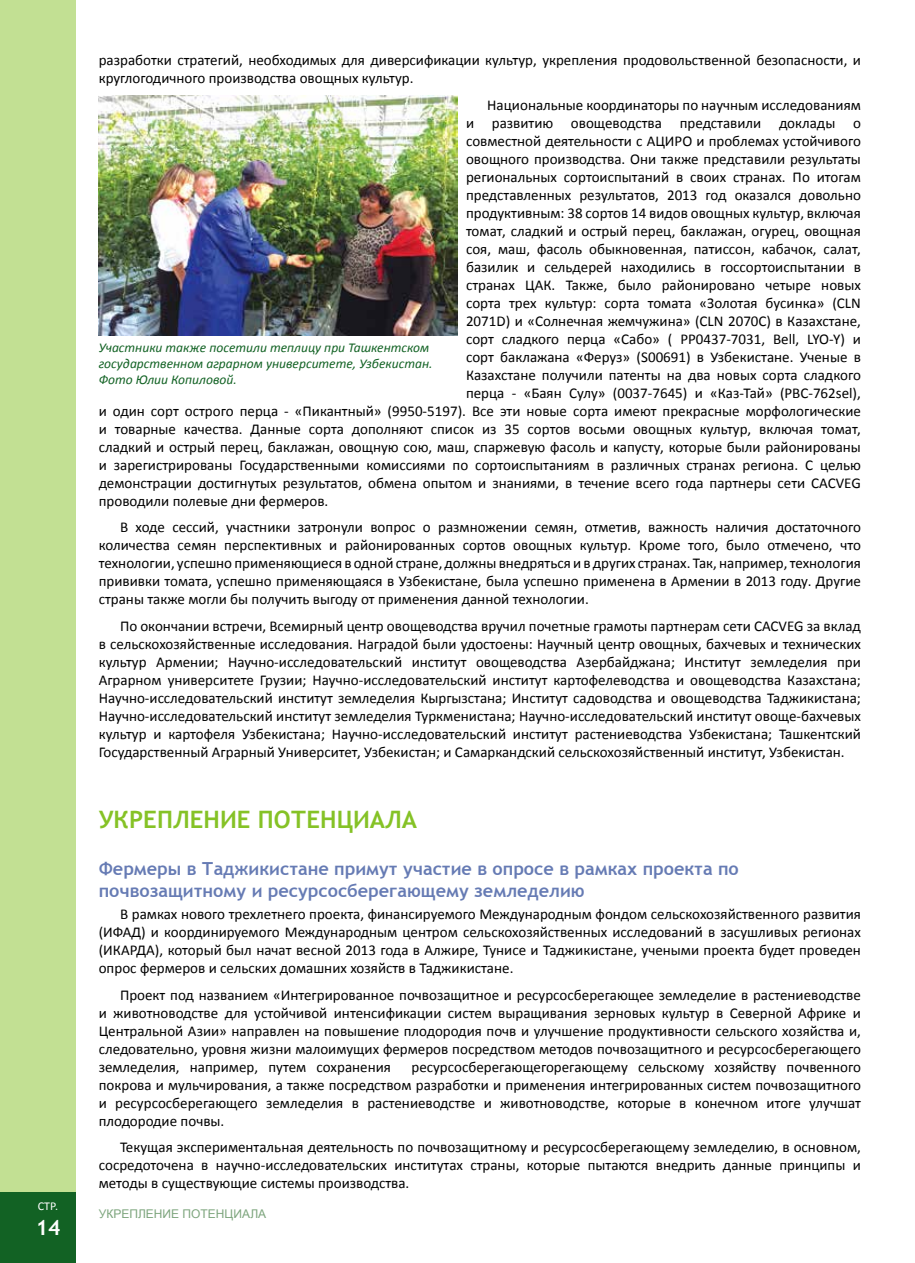
<style>
.page{position:relative;width:915px;height:1263px;background:#fff}
.page>*{position:absolute;margin:0;border:0;box-sizing:border-box;transform-origin:0 0}
.t1{font:700 24px "Trebuchet MS";color:#85c226}
.t2{font:700 21px "Trebuchet MS";color:#fff}
.t3{font:700 18px/21.6px "Trebuchet MS";color:#667bb4}
.t4{font:15px/18px "Calibri";color:#000;text-align:justify}
.t5{font:italic 13.5px/16.2px "Calibri";color:#126224}
.t6{font:12px "Arial";color:#7da57d}
.t7{font:12px "Calibri";color:#fff}
</style>
<div class="page">
<div style="left:0;top:0;width:75px;height:1263px;background:#c2e093"></div>
<div style="left:0;top:1193px;width:75px;height:70px;background:#126224"></div>
<img style="left:99px;top:96px;width:358px;height:240px">
<p class="t7" style="left:38px;top:1198px;width:22px">СТР.</p>
<h2 class="t2" style="left:36px;top:1214px;width:26px">14</h2>
<p class="t4" style="left:99px;top:51px;width:763px">разработки стратегий, необходимых для диверсификации культур, укрепления продовольственной безопасности, и круглогодичного производства овощных культур.</p>
<p class="t4" style="left:487px;top:96px;width:375px">Национальные координаторы по научным исследованиям</p>
<p class="t4" style="left:466px;top:114px;width:396px">и развитию овощеводства представили доклады о</p>
<p class="t4" style="left:466px;top:132px;width:396px">совместной деятельности с АЦИРО и проблемах устойчивого</p>
<p class="t4" style="left:466px;top:150px;width:396px">овощного производства. Они также представили результаты</p>
<p class="t4" style="left:466px;top:168px;width:396px">региональных сортоиспытаний в своих странах. По итогам</p>
<p class="t4" style="left:466px;top:186px;width:396px">представленных результатов, 2013 год оказался довольно</p>
<p class="t4" style="left:466px;top:204px;width:396px">продуктивным: 38 сортов 14 видов овощных культур, включая</p>
<p class="t4" style="left:466px;top:222px;width:396px">томат, сладкий и острый перец, баклажан, огурец, овощная</p>
<p class="t4" style="left:466px;top:240px;width:396px">соя, маш, фасоль обыкновенная, патиссон, кабачок, салат,</p>
<p class="t4" style="left:466px;top:258px;width:396px">базилик и сельдерей находились в госсортоиспытании в</p>
<p class="t4" style="left:466px;top:276px;width:396px">странах ЦАК. Также, было районировано четыре новых</p>
<p class="t4" style="left:466px;top:294px;width:396px">сорта трех культур: сорта томата «Золотая бусинка» (CLN</p>
<p class="t4" style="left:466px;top:312px;width:396px">2071D) и «Солнечная жемчужина» (CLN 2070C) в Казахстане,</p>
<p class="t4" style="left:466px;top:330px;width:396px">сорт сладкого перца «Сабо» ( PP0437-7031, Bell, LYO-Y) и</p>
<p class="t4" style="left:466px;top:348px;width:396px">сорт баклажана «Феруз» (S00691) в Узбекистане. Ученые в</p>
<p class="t4" style="left:466px;top:366px;width:396px">Казахстане получили патенты на два новых сорта сладкого</p>
<p class="t4" style="left:466px;top:384px;width:396px">перца - «Баян Сулу» (0037-7645) и «Каз-Тай» (РВС-762sel),</p>
<p class="t4" style="left:99px;top:402px;width:763px">и один сорт острого перца - «Пикантный» (9950-5197). Все эти новые сорта имеют прекрасные морфологические</p>
<p class="t4" style="left:99px;top:420px;width:763px">и товарные качества. Данные сорта дополняют список из 35 сортов восьми овощных культур, включая томат,</p>
<p class="t4" style="left:99px;top:438px;width:763px">сладкий и острый перец, баклажан, овощную сою, маш, спаржевую фасоль и капусту, которые были районированы</p>
<p class="t4" style="left:99px;top:456px;width:763px">и зарегистрированы Государственными комиссиями по сортоиспытаниям в различных странах региона. С целью</p>
<p class="t4" style="left:99px;top:474px;width:763px">демонстрации достигнутых результатов, обмена опытом и знаниями, в течение всего года партнеры сети CACVEG</p>
<p class="t4" style="left:99px;top:492px;width:231px">проводили полевые дни фермеров.</p>
<p class="t4" style="left:99px;top:518px;width:763px;text-indent:21px">В ходе сессий, участники затронули вопрос о размножении семян, отметив, важность наличия достаточного количества семян перспективных и районированных сортов овощных культур. Кроме того, было отмечено, что технологии, успешно применяющиеся в одной стране, должны внедряться и в других странах. Так, например, технология прививки томата, успешно применяющаяся в Узбекистане, была успешно применена в Армении в 2013 году. Другие страны также могли бы получить выгоду от применения данной технологии.</p>
<p class="t4" style="left:99px;top:617px;width:763px;text-indent:21px">По окончании встречи, Всемирный центр овощеводства вручил почетные грамоты партнерам сети CACVEG за вклад в сельскохозяйственные исследования. Наградой были удостоены: Научный центр овощных, бахчевых и технических культур Армении; Научно-исследовательский институт овощеводства Азербайджана; Институт земледелия при Аграрном университете Грузии; Научно-исследовательский институт картофелеводства и овощеводства Казахстана; Научно-исследовательский институт земледелия Кыргызстана; Институт садоводства и овощеводства Таджикистана; Научно-исследовательский институт земледелия Туркменистана; Научно-исследовательский институт овоще-бахчевых культур и картофеля Узбекистана; Научно-исследовательский институт растениеводства Узбекистана; Ташкентский Государственный Аграрный Университет, Узбекистан; и Самаркандский сельскохозяйственный институт, Узбекистан.</p>
<p class="t5" style="left:99px;top:339px;width:335px">Участники также посетили теплицу при Ташкентском государственном аграрном университете, Узбекистан.<br>Фото Юлии Копиловой.</p>
<h1 class="t1" style="left:99px;top:804px;width:320px">УКРЕПЛЕНИЕ ПОТЕНЦИАЛА</h1>
<p class="t3" style="left:99px;top:858px;width:641px">Фермеры в Таджикистане примут участие в опросе в рамках проекта по почвозащитному и ресурсосберегающему земледелию</p>
<p class="t4" style="left:99px;top:905px;width:763px;text-indent:21px">В рамках нового трехлетнего проекта, финансируемого Международным фондом сельскохозяйственного развития (ИФАД) и координируемого Международным центром сельскохозяйственных исследований в засушливых регионах (ИКАРДА), который был начат весной 2013 года в Алжире, Тунисе и Таджикистане, учеными проекта будет проведен опрос фермеров и сельских домашних хозяйств в Таджикистане.</p>
<p class="t4" style="left:99px;top:986px;width:763px;text-indent:21px">Проект под названием «Интегрированное почвозащитное и ресурсосберегающее земледелие в растениеводстве и животноводстве для устойчивой интенсификации систем выращивания зерновых культур в Северной Африке и Центральной Азии» направлен на повышение плодородия почв и улучшение продуктивности сельского хозяйства и, следовательно, уровня жизни малоимущих фермеров посредством методов почвозащитного и ресурсосберегающего земледелия, например, путем сохранения</p>
<p class="t4" style="left:99px;top:1058px;width:763px;text-indent:312px">ресурсосберегающегорегающему сельскому хозяйству почвенного покрова и мульчирования, а также посредством разработки и применения интегрированных систем почвозащитного и ресурсосберегающего земледелия в растениеводстве и животноводстве, которые в конечном итоге улучшат плодородие почвы.</p>
<p class="t4" style="left:99px;top:1138px;width:763px;text-indent:21px">Текущая экспериментальная деятельность по почвозащитному и ресурсосберегающему земледелию, в основном, сосредоточена в научно-исследовательских институтах страны, которые пытаются внедрить данные принципы и методы в существующие системы производства.</p>
<p class="t6" style="left:99px;top:1205px;width:169px">УКРЕПЛЕНИЕ ПОТЕНЦИАЛА</p>
</div>
